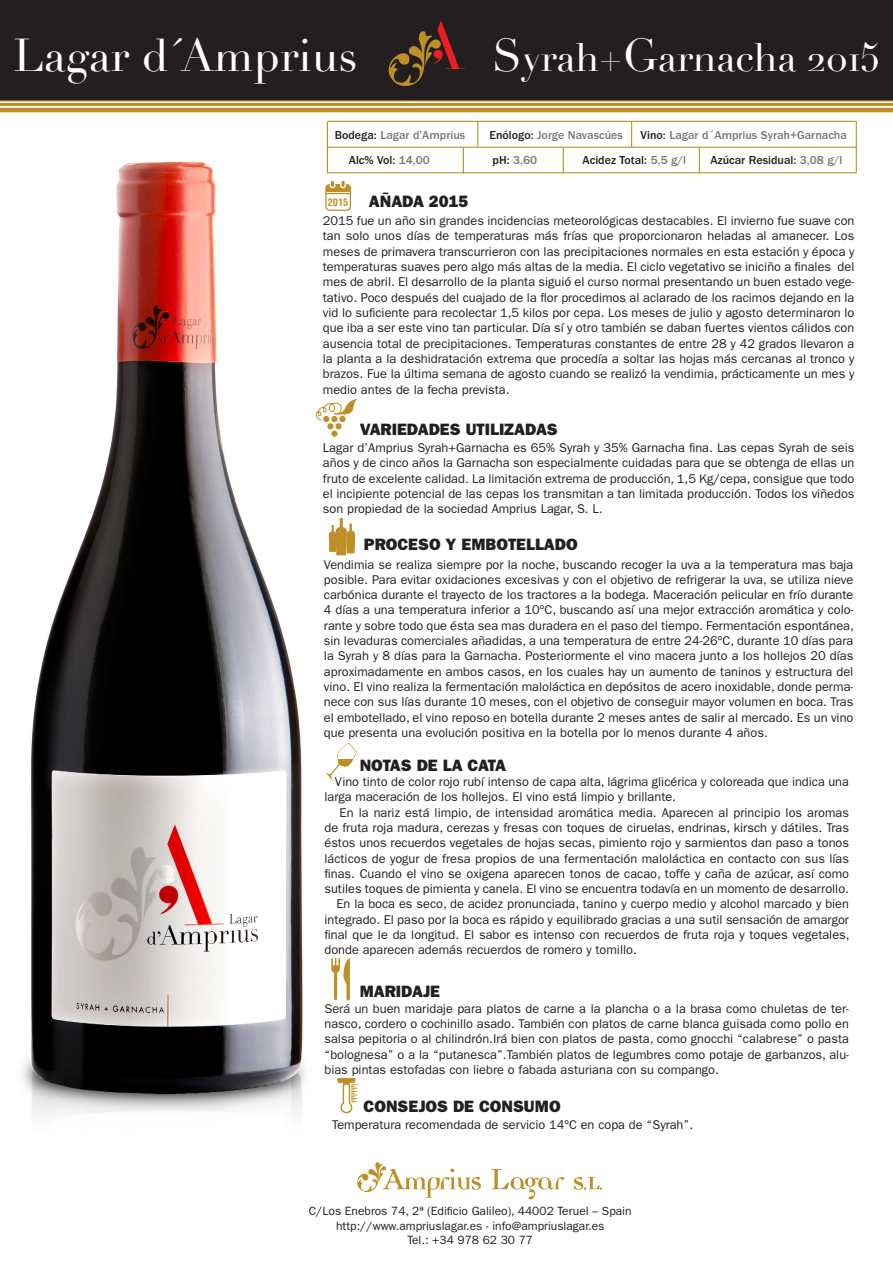
<style>
.page{position:relative;width:893px;height:1263px;background:#fff}
.page>*{position:absolute;margin:0;border:0;box-sizing:border-box;transform-origin:0 0}
.t1{font:45px "Didot";color:#fff}
.t2{font:39px "Didot";color:#fff}
.t3{font:16.5px "ITC Franklin Gothic Std Hvy";color:#231f20}
.t4{font:12.75px/15.3px "ITC Franklin Gothic Std";color:#231f20;text-align:justify}
.t5{font:12px "ITC Franklin Gothic Std";color:#231f20}
.t6{font:500 12px "ITC Franklin Gothic Std";color:#76787b}
.t7{font:500 12px "ITC Franklin Gothic Std";color:#231f20}
.t8{font:700 condensed 10.2px "Helvetica LT Std";color:#be8f27}
.s1{font-size:45px}
.s2{color:#231f20}
.s3{color:#76787b}
</style>
<div class="page">
<img style="left:0;top:101px;width:521px;height:1014px">
<div style="left:0;top:0;width:893px;height:100px;background:#231f20"></div>
<hr style="left:0;top:108px;width:893px;height:4px;background:#be8f27">
<hr style="left:0;top:103px;width:893px;height:3px;background:#be8f27">
<hr style="left:0;top:100px;width:893px;height:1px;background:#be8f27">
<svg style="left:388px;top:20px;width:77px;height:67px"></svg>
<svg style="left:327px;top:186px;width:22px;height:5px"></svg>
<svg style="left:327px;top:193px;width:22px;height:1px"></svg>
<div style="left:325px;top:184px;width:26px;height:27px;border:1px solid #be8f27;border-radius:4px"></div>
<div style="left:330px;top:180px;width:5px;height:8px;border:1px solid #fff;border-radius:2px"></div>
<div style="left:340px;top:180px;width:6px;height:8px;border:1px solid #fff;border-radius:2px"></div>
<svg style="left:316px;top:399px;width:42px;height:23px"></svg>
<div style="left:339px;top:416px;width:7px;height:6px;background:#be8f27;border-radius:50%"></div>
<div style="left:327px;top:423px;width:7px;height:6px;background:#be8f27;border-radius:50%"></div>
<div style="left:335px;top:423px;width:7px;height:6px;background:#be8f27;border-radius:50%"></div>
<svg style="left:331px;top:430px;width:7px;height:7px"></svg>
<svg style="left:329px;top:518px;width:26px;height:37px"></svg>
<svg style="left:324px;top:743px;width:33px;height:40px"></svg>
<svg style="left:331px;top:958px;width:19px;height:42px"></svg>
<svg style="left:337px;top:1078px;width:20px;height:35px"></svg>
<hr style="left:328px;top:147px;width:529px;height:1px;background:#be8f27">
<hr style="left:328px;top:172px;width:528px;height:1px;background:#be8f27">
<hr style="left:328px;top:121px;width:528px;height:1px;background:#be8f27">
<svg style="left:477px;top:122px;width:1px;height:24px"></svg>
<svg style="left:631px;top:122px;width:1px;height:25px"></svg>
<hr style="left:856px;top:121px;width:1px;height:52px;background:#be8f27">
<hr style="left:327px;top:121px;width:1px;height:52px;background:#be8f27">
<svg style="left:463px;top:148px;width:1px;height:24px"></svg>
<svg style="left:563px;top:148px;width:1px;height:24px"></svg>
<svg style="left:699px;top:148px;width:1px;height:24px"></svg>
<svg style="left:491px;top:1169px;width:73px;height:30px"></svg>
<svg style="left:574px;top:1177px;width:28px;height:13px"></svg>
<svg style="left:357px;top:1162px;width:124px;height:36px"></svg>
<p class="t1" style="left:13px;top:28px;width:346px">Lagar d´Amprius</p>
<p class="t2" style="left:492px;top:34px;width:389px"><span class="s1">S</span>yrah+<span class="s1">G</span>arnacha 2015</p>
<p class="t6" style="left:335px;top:128px;width:132px"><span class="s2">Bodega:</span> Lagar d’Amprius</p>
<p class="t6" style="left:490px;top:128px;width:135px"><span class="s2">Enólogo:</span> Jorge Navascúes</p>
<p class="t6" style="left:640px;top:128px;width:208px"><span class="s2">Vino:</span> Lagar d´Amprius Syrah+Garnacha</p>
<p class="t7" style="left:349px;top:153px;width:83px">Alc% Vol: <span class="s3">14,00</span></p>
<p class="t6" style="left:493px;top:153px;width:46px"><span class="s2">pH:</span> 3,60</p>
<p class="t7" style="left:582px;top:153px;width:105px">Acidez Total: <span class="s3">5,5 g/l</span></p>
<p class="t7" style="left:710px;top:153px;width:133px">Azúcar Residual: <span class="s3">3,08 g/l</span></p>
<p class="t8" style="left:328px;top:195px;width:22px">2015</p>
<p class="t3" style="left:369px;top:192px;width:101px">AÑADA 2015</p>
<p class="t4" style="left:323px;top:213px;width:533px">2015 fue un año sin grandes incidencias meteorológicas destacables. El invierno fue suave con tan solo unos días de temperaturas más frías que proporcionaron heladas al amanecer. Los meses de primavera transcurrieron con las precipitaciones normales en esta estación y época y temperaturas suaves pero algo más altas de la media. El ciclo vegetativo se iniciño a finales del mes de abril. El desarrollo de la planta siguió el curso normal presentando un buen estado vege&shy;tativo. Poco después del cuajado de la flor procedimos al aclarado de los racimos dejando en la vid lo suficiente para recolectar 1,5 kilos por cepa. Los meses de julio y agosto determinaron lo que iba a ser este vino tan particular. Día sí y otro también se daban fuertes vientos cálidos con ausencia total de precipitaciones. Temperaturas constantes de entre 28 y 42 grados llevaron a la planta a la deshidratación extrema que procedía a soltar las hojas más cercanas al tronco y brazos. Fue la última semana de agosto cuando se realizó la vendimia, prácticamente un mes y medio antes de la fecha prevista.</p>
<p class="t3" style="left:360px;top:420px;width:200px">VARIEDADES UTILIZADAS</p>
<p class="t4" style="left:323px;top:440px;width:533px">Lagar d’Amprius Syrah+Garnacha es 65% Syrah y 35% Garnacha fina. Las cepas Syrah de seis años y de cinco años la Garnacha son especialmente cuidadas para que se obtenga de ellas un fruto de excelente calidad. La limitación extrema de producción, 1,5 Kg/cepa, consigue que todo el incipiente potencial de las cepas los transmitan a tan limitada producción. Todos los viñedos son propiedad de la sociedad Amprius Lagar, S. L.</p>
<p class="t3" style="left:364px;top:535px;width:215px">PROCESO Y EMBOTELLADO</p>
<p class="t4" style="left:324px;top:557px;width:532px">Vendimia se realiza siempre por la noche, buscando recoger la uva a la temperatura mas baja posible. Para evitar oxidaciones excesivas y con el objetivo de refrigerar la uva, se utiliza nieve carbónica durante el trayecto de los tractores a la bodega. Maceración pelicular en frío durante 4 días a una temperatura inferior a 10ºC, buscando así una mejor extracción aromática y colo&shy;rante y sobre todo que ésta sea mas duradera en el paso del tiempo. Fermentación espontánea, sin levaduras comerciales añadidas, a una temperatura de entre 24-26ºC, durante 10 días para la Syrah y 8 días para la Garnacha. Posteriormente el vino macera junto a los hollejos 20 días aproximadamente en ambos casos, en los cuales hay un aumento de taninos y estructura del vino. El vino realiza la fermentación maloláctica en depósitos de acero inoxidable, donde perma&shy;nece con sus lías durante 10 meses, con el objetivo de conseguir mayor volumen en boca. Tras el embotellado, el vino reposo en botella durante 2 meses antes de salir al mercado. Es un vino que presenta una evolución positiva en la botella por lo menos durante 4 años.</p>
<p class="t4" style="left:324px;top:774px;width:526px;text-indent:10px">Vino tinto de color rojo rubí intenso de capa alta, lágrima glicérica y coloreada que indica una larga maceración de los hollejos. El vino está limpio y brillante.</p>
<p class="t4" style="left:324px;top:805px;width:526px;text-indent:15px">En la nariz está limpio, de intensidad aromática media. Aparecen al principio los aromas de fruta roja madura, cerezas y fresas con toques de ciruelas, endrinas, kirsch y dátiles. Tras éstos unos recuerdos vegetales de hojas secas, pimiento rojo y sarmientos dan paso a tonos lácticos de yogur de fresa propios de una fermentación maloláctica en contacto con sus lías finas. Cuando el vino se oxigena aparecen tonos de cacao, toffe y caña de azúcar, así como sutiles toques de pimienta y canela. El vino se encuentra todavía en un momento de desarrollo.</p>
<p class="t4" style="left:324px;top:896px;width:527px;text-indent:12px">En la boca es seco, de acidez pronunciada, tanino y cuerpo medio y alcohol marcado y bien integrado. El paso por la boca es rápido y equilibrado gracias a una sutil sensación de amargor final que le da longitud. El sabor es intenso con recuerdos de fruta roja y toques vegetales, donde aparecen además recuerdos de romero y tomillo.</p>
<p class="t3" style="left:360px;top:756px;width:148px">NOTAS DE LA CATA</p>
<p class="t3" style="left:360px;top:982px;width:82px">MARIDAJE</p>
<p class="t4" style="left:324px;top:1001px;width:526px">Será un buen maridaje para platos de carne a la plancha o a la brasa como chuletas de ter&shy;nasco, cordero o cochinillo asado. También con platos de carne blanca guisada como pollo en salsa pepitoria o al chilindrón.Irá bien con platos de pasta, como gnocchi “calabrese” o pasta “bolognesa” o a la “putanesca”.También platos de legumbres como potaje de garbanzos, alu&shy;bias pintas estofadas con liebre o fabada asturiana con su compango.</p>
<p class="t3" style="left:364px;top:1096px;width:199px">CONSEJOS DE CONSUMO</p>
<p class="t4" style="left:332px;top:1117px;width:362px">Temperatura recomendada de servicio 14ºC en copa de “Syrah”.</p>
<p class="t5" style="left:309px;top:1204px;width:324px">C/Los Enebros 74, 2ª (Edificio Galileo), 44002 Teruel – Spain</p>
<p class="t5" style="left:336px;top:1219px;width:270px">http://www.ampriuslagar.es - info@ampriuslagar.es</p>
<p class="t5" style="left:407px;top:1233px;width:127px">Tel.: +34 978 62 30 77</p>
</div>
